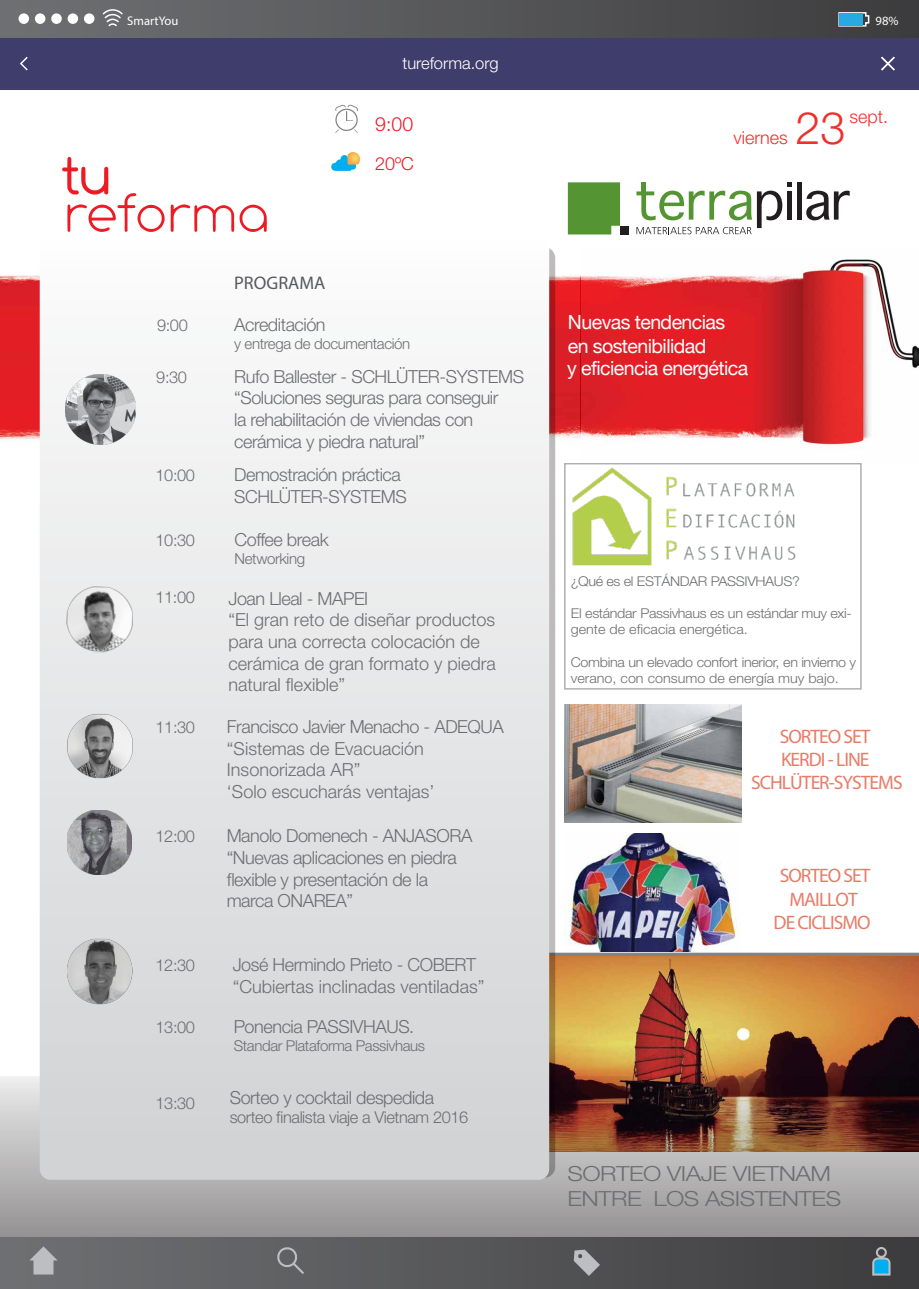
<style>
.page{position:relative;width:919px;height:1289px;background:#fff}
.page>*{position:absolute;margin:0;border:0;box-sizing:border-box;transform-origin:0 0}
.t1{font:300 45px "Helvetica Neue";color:#ee312c}
.t2{font:300 20.85px/25px "Helvetica Neue";letter-spacing:-.025em;color:#6d6e71;scale:1.18 1}
.t3{font:19.5px/23.4px "Myriad Pro";letter-spacing:-.05em;color:#e67c67;text-align:center}
.t4{font:19.5px/22.8px "Helvetica Neue";letter-spacing:-.03em;color:#fff}
.t5{font:300 19.5px "Helvetica Neue";color:#ed1b23}
.t6{font:18.3px "Myriad Pro";color:#58595c}
.t7{font:300 18px/21.6px "Helvetica Neue";letter-spacing:-.025em;color:#6d6e71}
.t8{font:300 18px/21.6px "Helvetica Neue";color:#6d6e71}
.t9{font:300 18px "Helvetica Neue";color:#ee312c}
.t10{font:300 18px "Helvetica Neue";color:#ed1b23}
.t11{font:300 16.5px "Helvetica Neue";color:#fff}
.t12{font:300 16.35px "Helvetica Neue";letter-spacing:-.025em;color:#6d6e71}
.t13{font:300 15px "Helvetica Neue";letter-spacing:-.025em;color:#6d6e71}
.t14{font:300 14.4px "Helvetica Neue";letter-spacing:-.025em;color:#6d6e71}
.t15{font:300 13.5px/16.2px "Helvetica Neue";letter-spacing:-.025em;color:#6d6e71;scale:1.06 1}
.t16{font:12.6px "Myriad Pro";color:#fff}
</style>
<div class="page">
<img style="left:555px;top:956px;width:363px;height:120px">
<svg style="left:0;top:1076px;width:918px;height:161px;background:#90817e"></svg>
<div style="left:0;top:1237px;width:918px;height:51px;background:linear-gradient(to right,#6f7073,#3e3d3f)"></div>
<div style="left:0;top:37px;width:918px;height:53px;background:#3e3d6c"></div>
<div style="left:0;top:0;width:918px;height:37px;background:linear-gradient(to right,#6f7174,#3d3d3e)"></div>
<svg style="left:837px;top:11px;width:33px;height:16px"></svg>
<div style="left:839px;top:13px;width:24px;height:12px;background:#27aae2"></div>
<svg style="left:881px;top:57px;width:13px;height:13px"></svg>
<svg style="left:872px;top:1246px;width:18px;height:29px"></svg>
<div style="left:19px;top:13px;width:10px;height:11px;background:#fff;border-radius:50%"></div>
<div style="left:35px;top:13px;width:10px;height:11px;background:#fff;border-radius:50%"></div>
<div style="left:51px;top:13px;width:11px;height:11px;background:#fff;border-radius:50%"></div>
<div style="left:68px;top:13px;width:10px;height:11px;background:#fff;border-radius:50%"></div>
<div style="left:84px;top:13px;width:10px;height:11px;background:#fff;border-radius:50%"></div>
<svg style="left:101px;top:8px;width:23px;height:20px"></svg>
<svg style="left:20px;top:57px;width:8px;height:13px"></svg>
<svg style="left:29px;top:1246px;width:29px;height:28px"></svg>
<svg style="left:276px;top:1246px;width:28px;height:28px"></svg>
<svg style="left:573px;top:1249px;width:27px;height:26px"></svg>
<img style="left:580px;top:259px;width:338px;height:188px">
<img style="left:0;top:273px;width:580px;height:174px">
<svg style="left:40px;top:273px;width:509px;height:906px"></svg>
<svg style="left:62px;top:157px;width:205px;height:75px"></svg>
<svg style="left:335px;top:105px;width:23px;height:28px"></svg>
<svg style="left:331px;top:152px;width:29px;height:19px"></svg>
<img style="left:67px;top:810px;width:64px;height:64px">
<img style="left:0;top:1132px;width:66px;height:77px">
<img style="left:572px;top:467px;width:224px;height:99px">
<img style="left:564px;top:704px;width:177px;height:118px">
<img style="left:65px;top:374px;width:70px;height:70px">
<img style="left:63px;top:710px;width:73px;height:70px">
<img style="left:65px;top:585px;width:70px;height:69px">
<img style="left:564px;top:833px;width:174px;height:118px">
<img style="left:68px;top:938px;width:64px;height:67px">
<div style="left:796px;top:182px;width:5px;height:38px;background:#221e1f"></div>
<svg style="left:806px;top:191px;width:43px;height:29px"></svg>
<svg style="left:636px;top:182px;width:155px;height:52px"></svg>
<div style="left:568px;top:182px;width:52px;height:52px;background:#549433"></div>
<div style="left:620px;top:226px;width:8px;height:8px;background:#221e1f"></div>
<p class="t16" style="left:127px;top:13px;width:53px">SmartYou</p>
<p class="t16" style="left:875px;top:13px;width:24px">98%</p>
<p class="t11" style="left:402px;top:50px;width:98px">tureforma.org</p>
<h1 class="t1" style="left:795px;top:92px;width:52px">23</h1>
<p class="t9" style="left:849px;top:102px;width:40px">sept.</p>
<p class="t5" style="left:375px;top:108px;width:39px">9:00</p>
<p class="t10" style="left:375px;top:149px;width:40px">20ºC</p>
<p class="t9" style="left:733px;top:123px;width:56px">viernes</p>
<p class="t6" style="left:234px;top:272px;width:92px">PROGRAMA</p>
<p class="t12" style="left:157px;top:312px;width:32px">9:00</p>
<p class="t7" style="left:234px;top:313px;width:93px">Acreditación</p>
<p class="t13" style="left:234px;top:331px;width:178px">y entrega de documentación</p>
<p class="t12" style="left:156px;top:364px;width:32px">9:30</p>
<p class="t12" style="left:155px;top:462px;width:41px">10:00</p>
<p class="t7" style="left:234px;top:364px;width:291px">Rufo Ballester - SCHLÜTER-SYSTEMS “Soluciones seguras para conseguir<br>la rehabilitación de viviendas con cerámica y piedra natural”</p>
<p class="t7" style="left:234px;top:462px;width:174px">Demostración práctica<br>SCHLÜTER-SYSTEMS</p>
<p class="t12" style="left:155px;top:526px;width:41px">10:30</p>
<p class="t7" style="left:234px;top:527px;width:96px">Coffee break</p>
<p class="t13" style="left:234px;top:546px;width:72px">Networking</p>
<p class="t12" style="left:155px;top:584px;width:41px">11:00</p>
<p class="t12" style="left:155px;top:714px;width:41px">11:30</p>
<p class="t8" style="left:228px;top:586px;width:269px">Joan Lleal - MAPEI<br>“El gran reto de diseñar productos para una correcta colocación de cerámica de gran formato y piedra natural flexible”</p>
<p class="t8" style="left:227px;top:714px;width:278px">Francisco Javier Menacho - ADEQUA “Sistemas de Evacuación<br>Insonorizada AR”<br>‘Solo escucharás ventajas’</p>
<p class="t14" style="left:293px;top:658px;width:74px">coffee break</p>
<p class="t12" style="left:155px;top:823px;width:41px">12:00</p>
<p class="t7" style="left:227px;top:824px;width:247px">Manolo Domenech - ANJASORA “Nuevas aplicaciones en piedra flexible y presentación de la marca ONAREA”</p>
<p class="t12" style="left:155px;top:952px;width:41px">12:30</p>
<p class="t8" style="left:233px;top:952px;width:253px">José Hermindo Prieto - COBERT “Cubiertas inclinadas ventiladas”</p>
<p class="t12" style="left:155px;top:1013px;width:41px">13:00</p>
<p class="t7" style="left:234px;top:1014px;width:182px">Ponencia PASSIVHAUS.</p>
<p class="t13" style="left:234px;top:1033px;width:193px">Standar Plataforma Passivhaus</p>
<p class="t12" style="left:155px;top:1089px;width:41px">13:30</p>
<p class="t7" style="left:230px;top:1085px;width:206px">Sorteo y cocktail despedida</p>
<p class="t12" style="left:230px;top:1104px;width:240px">sorteo finalista viaje a Vietnam 2016</p>
<p class="t4" style="left:567px;top:311px;width:182px">Nuevas tendencias en sostenibilidad<br>y eficiencia energética</p>
<p class="t15" style="left:571px;top:572px;width:217px">¿Qué es el ESTÁNDAR PASSIVHAUS?</p>
<p class="t15" style="left:571px;top:604px;width:266px">El estándar Passivhaus es un estándar muy exi&shy;gente de eficacia energética.</p>
<p class="t15" style="left:571px;top:653px;width:270px">Combina un elevado confort inerior, en invierno y verano, con consumo de energía muy bajo.</p>
<p class="t3" style="left:751px;top:724px;width:153px">SORTEO SET<br>KERDI - LINE<br>SCHLÜTER-SYSTEMS</p>
<p class="t3" style="left:773px;top:863px;width:99px">SORTEO SET<br>MAILLOT<br>DE CICLISMO</p>
<p class="t2" style="left:567px;top:1159px;width:233px">SORTEO VIAJE VIETNAM<br>ENTRE LOS ASISTENTES</p>
</div>
